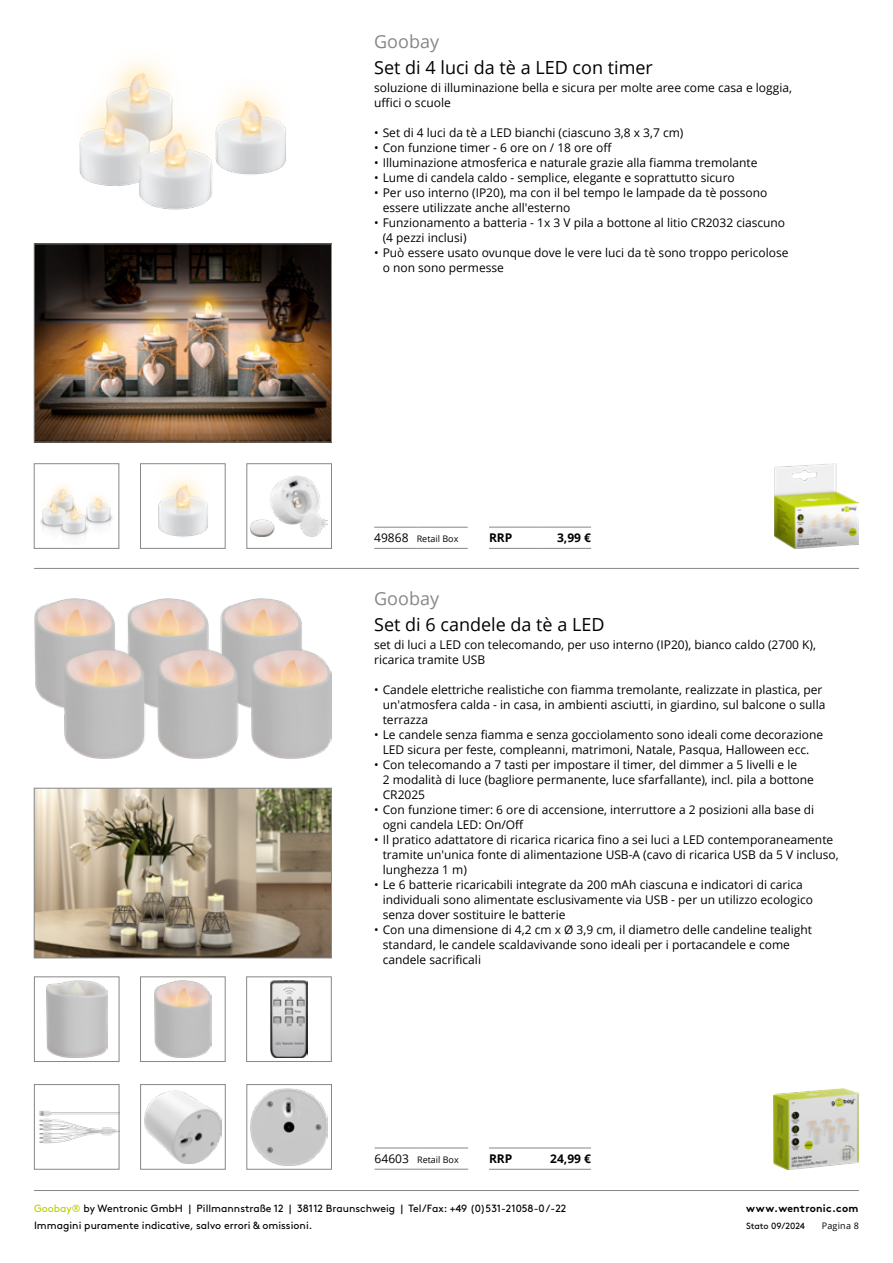
<style>
.page{position:relative;width:893px;height:1263px;background:#fff}
.page>*{position:absolute;margin:0;border:0;box-sizing:border-box;transform-origin:0 0}
.t1{font:18px "Open Sans";color:#000}
.t2{font:18px "Open Sans";color:#868786}
.t3{font:12px/15px "Open Sans";color:#000}
.t4{font:700 12px "Open Sans";color:#000}
.t5{font:10.5px/16.8px "Brown";color:#000}
.t6{font:700 10.5px "Brown";letter-spacing:.025em;color:#000}
.t7{font:9px "Open Sans";color:#000}
.t8{font:9px "Brown";letter-spacing:-.01em;color:#000}
.s1{font-size:12px}
.s2{color:#bbcf00}
</style>
<div class="page">
<hr style="left:34px;top:1190px;width:825px;height:1px;background:#868786">
<hr style="left:34px;top:568px;width:825px;height:1px;background:#868786">
<img style="left:79px;top:60px;width:207px;height:150px">
<hr style="left:374px;top:527px;width:43px;height:1px;background:#868786">
<hr style="left:374px;top:548px;width:43px;height:1px;background:#868786">
<hr style="left:417px;top:527px;width:51px;height:1px;background:#868786">
<hr style="left:417px;top:548px;width:51px;height:1px;background:#868786">
<img style="left:774px;top:463px;width:84px;height:86px">
<hr style="left:375px;top:1148px;width:42px;height:1px;background:#868786">
<hr style="left:375px;top:1169px;width:42px;height:1px;background:#868786">
<hr style="left:417px;top:1148px;width:51px;height:1px;background:#868786">
<hr style="left:417px;top:1169px;width:51px;height:1px;background:#868786">
<img style="left:34px;top:599px;width:298px;height:160px">
<img style="left:39px;top:1110px;width:78px;height:33px">
<div style="left:34px;top:1084px;width:85px;height:85px;border:1px solid #868786"></div>
<img style="left:271px;top:981px;width:36px;height:76px">
<div style="left:246px;top:977px;width:85px;height:85px;border:1px solid #868786"></div>
<img style="left:774px;top:1088px;width:85px;height:81px">
<img style="left:251px;top:476px;width:76px;height:60px">
<div style="left:247px;top:463px;width:85px;height:86px;border:1px solid #868786"></div>
<img style="left:158px;top:478px;width:50px;height:59px">
<div style="left:140px;top:463px;width:85px;height:86px;border:1px solid #868786"></div>
<img style="left:40px;top:485px;width:73px;height:53px">
<div style="left:34px;top:463px;width:85px;height:86px;border:1px solid #868786"></div>
<img style="left:36px;top:246px;width:294px;height:194px">
<div style="left:34px;top:244px;width:298px;height:198px;border:1px solid #868786"></div>
<img style="left:36px;top:790px;width:294px;height:166px">
<div style="left:34px;top:788px;width:298px;height:170px;border:1px solid #868786"></div>
<img style="left:251px;top:1089px;width:76px;height:76px">
<div style="left:247px;top:1084px;width:85px;height:85px;border:1px solid #868786"></div>
<img style="left:46px;top:981px;width:61px;height:76px">
<div style="left:34px;top:977px;width:85px;height:85px;border:1px solid #868786"></div>
<img style="left:154px;top:981px;width:57px;height:76px">
<div style="left:140px;top:977px;width:85px;height:85px;border:1px solid #868786"></div>
<img style="left:145px;top:1090px;width:76px;height:73px">
<div style="left:140px;top:1084px;width:85px;height:85px;border:1px solid #868786"></div>
<hr style="left:489px;top:527px;width:51px;height:1px;background:#868786">
<hr style="left:540px;top:527px;width:51px;height:1px;background:#868786">
<hr style="left:489px;top:548px;width:51px;height:1px;background:#868786">
<hr style="left:540px;top:548px;width:51px;height:1px;background:#868786">
<hr style="left:489px;top:1148px;width:51px;height:1px;background:#868786">
<hr style="left:540px;top:1148px;width:51px;height:1px;background:#868786">
<hr style="left:489px;top:1169px;width:51px;height:1px;background:#868786">
<hr style="left:540px;top:1169px;width:51px;height:1px;background:#868786">
<h1 class="t2" style="left:374px;top:29px;width:66px">Goobay</h1>
<h1 class="t1" style="left:374px;top:55px;width:280px">Set di 4 luci da tè a LED con timer</h1>
<p class="t3" style="left:374px;top:80px;width:419px;line-height:14.4px">soluzione di illuminazione bella e sicura per molte aree come casa e loggia, uffici o scuole</p>
<p class="t3" style="left:374px;top:125px;width:311px">• Set di 4 luci da tè a LED bianchi (ciascuno 3,8 x 3,7 cm)</p>
<p class="t3" style="left:374px;top:140px;width:239px">• Con funzione timer - 6 ore on / 18 ore off</p>
<p class="t3" style="left:374px;top:155px;width:385px">• Illuminazione atmosferica e naturale grazie alla fiamma tremolante</p>
<p class="t3" style="left:374px;top:170px;width:362px">• Lume di candela caldo - semplice, elegante e soprattutto sicuro</p>
<p class="t3" style="left:383px;top:185px;width:386px;text-indent:-9px">• Per uso interno (IP20), ma con il bel tempo le lampade da tè possono essere utilizzate anche all'esterno</p>
<p class="t3" style="left:383px;top:215px;width:404px;text-indent:-9px">• Funzionamento a batteria - 1x 3 V pila a bottone al litio CR2032 ciascuno (4 pezzi inclusi)</p>
<p class="t3" style="left:383px;top:245px;width:407px;text-indent:-9px">• Può essere usato ovunque dove le vere luci da tè sono troppo pericolose o non sono permesse</p>
<p class="t7" style="left:374px;top:533px;width:86px"><span class="s1">49868</span> Retail Box</p>
<p class="t4" style="left:489px;top:529px;width:25px">RRP</p>
<p class="t4" style="left:557px;top:529px;width:36px">3,99 €</p>
<h1 class="t2" style="left:374px;top:586px;width:66px">Goobay</h1>
<h1 class="t1" style="left:374px;top:612px;width:232px">Set di 6 candele da tè a LED</h1>
<p class="t3" style="left:374px;top:637px;width:443px;line-height:14.4px">set di luci a LED con telecomando, per uso interno (IP20), bianco caldo (2700 K), ricarica tramite USB</p>
<p class="t3" style="left:383px;top:682px;width:444px;text-indent:-9px">• Candele elettriche realistiche con fiamma tremolante, realizzate in plastica, per un'atmosfera calda - in casa, in ambienti asciutti, in giardino, sul balcone o sulla terrazza</p>
<p class="t3" style="left:374px;top:727px;width:450px;text-align:center">• Le candele senza fiamma e senza gocciolamento sono ideali come decorazione<br>LED sicura per feste, compleanni, matrimoni, Natale, Pasqua, Halloween ecc.</p>
<p class="t3" style="left:383px;top:757px;width:433px;text-indent:-9px">• Con telecomando a 7 tasti per impostare il timer, del dimmer a 5 livelli e le<br>2 modalità di luce (bagliore permanente, luce sfarfallante), incl. pila a bottone<br>CR2025</p>
<p class="t3" style="left:383px;top:802px;width:433px;text-indent:-9px">• Con funzione timer: 6 ore di accensione, interruttore a 2 posizioni alla base di ogni candela LED: On/Off</p>
<p class="t3" style="left:383px;top:832px;width:458px;text-indent:-9px">• Il pratico adattatore di ricarica ricarica fino a sei luci a LED contemporaneamente tramite un'unica fonte di alimentazione USB-A (cavo di ricarica USB da 5 V incluso, lunghezza 1 m)</p>
<p class="t3" style="left:383px;top:877px;width:432px;text-indent:-9px">• Le 6 batterie ricaricabili integrate da 200 mAh ciascuna e indicatori di carica individuali sono alimentate esclusivamente via USB - per un utilizzo ecologico senza dover sostituire le batterie</p>
<p class="t3" style="left:383px;top:922px;width:431px;text-indent:-9px">• Con una dimensione di 4,2 cm x Ø 3,9 cm, il diametro delle candeline tealight standard, le candele scaldavivande sono ideali per i portacandele e come candele sacrificali</p>
<p class="t7" style="left:375px;top:1154px;width:86px"><span class="s1">64603</span> Retail Box</p>
<p class="t4" style="left:489px;top:1150px;width:25px">RRP</p>
<p class="t4" style="left:550px;top:1150px;width:42px">24,99 €</p>
<p class="t5" style="left:34px;top:1199px;width:534px"><span class="s2">Goobay®</span> by Wentronic GmbH | Pillmannstraße 12 | 38112 Braunschweig | Tel/Fax: +49 (0)531-21058-0 /-22<br>Immagini puramente indicative, salvo errori &amp; omissioni.</p>
<p class="t6" style="left:746px;top:1199px;width:114px">www.wentronic.com</p>
<p class="t8" style="left:746px;top:1219px;width:60px">Stato 09/2024</p>
<p class="t7" style="left:822px;top:1219px;width:39px">Pagina 8</p>
</div>
